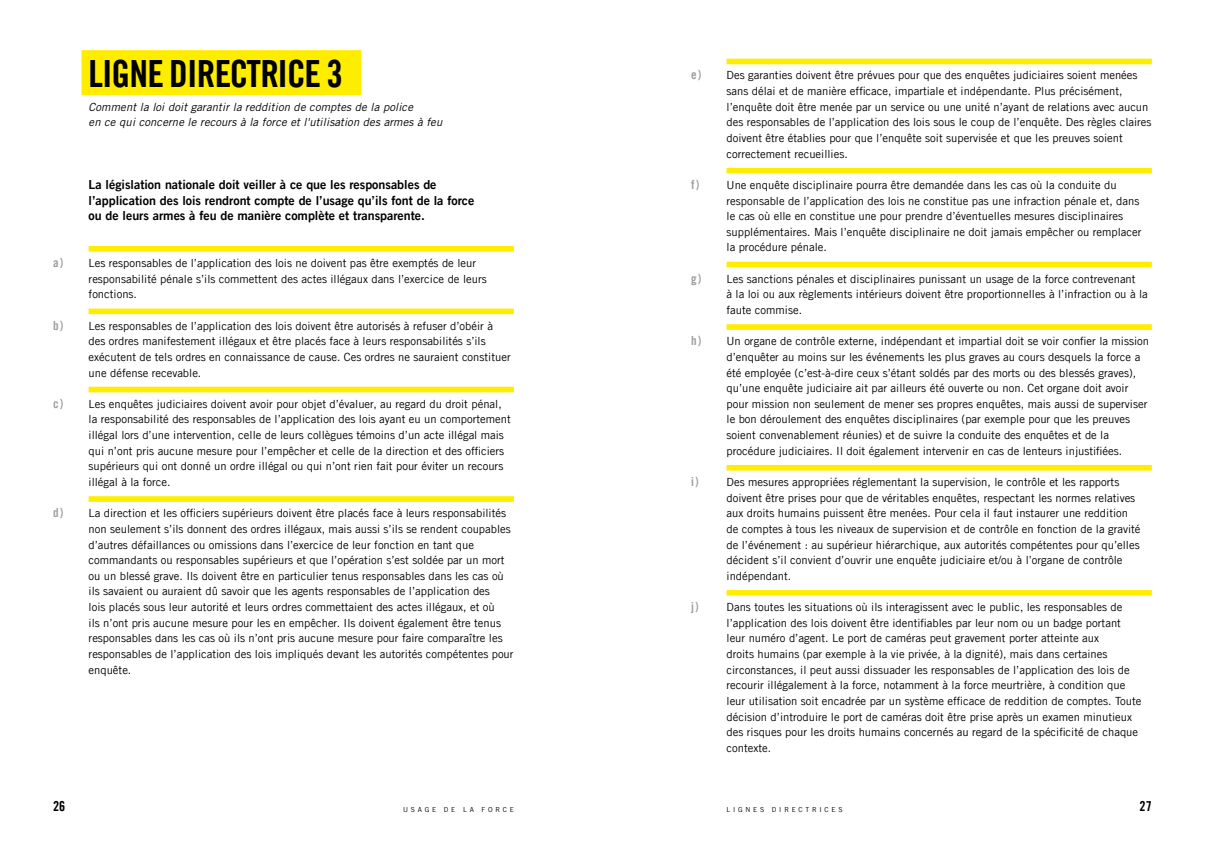
<style>
.page{position:relative;width:1205px;height:851px;background:#fff}
.page>*{position:absolute;margin:0;border:0;box-sizing:border-box;transform-origin:0 0}
.t1{font:37.5px "Amnesty Trade Gothic Bd Cn 20";letter-spacing:-.02em;color:#000}
.t2{font:13.75px "Amnesty Trade Gothic Bd Cn 20";color:#000}
.t3{font:12.5px/15.6px "Amnesty Trade Gothic Bd 2";color:#000}
.t4{font:11.25px/15.6px "Amnesty Trade Gothic";color:#000}
.t5{font:italic 11.25px/15.6px "Amnesty Trade Gothic";letter-spacing:.01em;color:#000}
.t6{font:6.88px "Amnesty Trade Gothic";letter-spacing:.4em;color:#000}
.s1{font-family:"Amnesty Trade Gothic Bd Cn 20";font-size:12.5px;color:#9c9d9d}
</style>
<div class="page">
<div style="left:81px;top:50px;width:280px;height:45px;background:#ffed00"></div>
<div style="left:89px;top:246px;width:425px;height:5px;background:#ffed00"></div>
<div style="left:89px;top:308px;width:425px;height:6px;background:#ffed00"></div>
<div style="left:89px;top:386px;width:425px;height:6px;background:#ffed00"></div>
<div style="left:89px;top:496px;width:425px;height:5px;background:#ffed00"></div>
<div style="left:726px;top:59px;width:426px;height:5px;background:#ffed00"></div>
<div style="left:726px;top:168px;width:426px;height:5px;background:#ffed00"></div>
<div style="left:726px;top:261px;width:426px;height:6px;background:#ffed00"></div>
<div style="left:726px;top:324px;width:426px;height:6px;background:#ffed00"></div>
<div style="left:726px;top:465px;width:426px;height:5px;background:#ffed00"></div>
<div style="left:726px;top:590px;width:426px;height:5px;background:#ffed00"></div>
<h1 class="t1" style="left:89px;top:50px;width:256px">LIGNE DIRECTRICE 3</h1>
<p class="t5" style="left:89px;top:99px;width:355px">Comment la loi doit garantir la reddition de comptes de la police<br>en ce qui concerne le recours à la force et l'utilisation des armes à feu</p>
<p class="t3" style="left:89px;top:176px;width:387px">La législation nationale doit veiller à ce que les responsables de l’application des lois rendront compte de l’usage qu’ils font de la force ou de leurs armes à feu de manière complète et transparente.</p>
<p class="t4" style="left:89px;top:255px;width:400px;text-indent:-35px"><span class="s1">a)</span> Les responsables de l’application des lois ne doivent pas être exemptés de leur responsabilité pénale s’ils commettent des actes illégaux dans l’exercice de leurs fonctions.</p>
<p class="t4" style="left:89px;top:317px;width:424px;text-indent:-35px"><span class="s1">b)</span> Les responsables de l’application des lois doivent être autorisés à refuser d’obéir à des ordres manifestement illégaux et être placés face à leurs responsabilités s’ils exécutent de tels ordres en connaissance de cause. Ces ordres ne sauraient constituer une défense recevable.</p>
<p class="t4" style="left:89px;top:396px;width:424px;text-indent:-35px"><span class="s1">c)</span> Les enquêtes judiciaires doivent avoir pour objet d’évaluer, au regard du droit pénal, la responsabilité des responsables de l’application des lois ayant eu un comportement illégal lors d’une intervention, celle de leurs collègues témoins d’un acte illégal mais qui n’ont pris aucune mesure pour l’empêcher et celle de la direction et des officiers supérieurs qui ont donné un ordre illégal ou qui n’ont rien fait pour éviter un recours illégal à la force.</p>
<p class="t4" style="left:89px;top:505px;width:426px;text-indent:-35px"><span class="s1">d)</span> La direction et les officiers supérieurs doivent être placés face à leurs responsabilités non seulement s’ils donnent des ordres illégaux, mais aussi s’ils se rendent coupables d’autres défaillances ou omissions dans l’exercice de leur fonction en tant que commandants ou responsables supérieurs et que l’opération s’est soldée par un mort ou un blessé grave. Ils doivent être en particulier tenus responsables dans les cas où ils savaient ou auraient dû savoir que les agents responsables de l’application des<br>lois placés sous leur autorité et leurs ordres commettaient des actes illégaux, et où<br>ils n’ont pris aucune mesure pour les en empêcher. Ils doivent également être tenus responsables dans les cas où ils n’ont pris aucune mesure pour faire comparaître les responsables de l’application des lois impliqués devant les autorités compétentes pour enquête.</p>
<p class="t4" style="left:726px;top:67px;width:426px;text-indent:-35px"><span class="s1">e)</span> Des garanties doivent être prévues pour que des enquêtes judiciaires soient menées sans délai et de manière efficace, impartiale et indépendante. Plus précisément, l’enquête doit être menée par un service ou une unité n’ayant de relations avec aucun des responsables de l’application des lois sous le coup de l’enquête. Des règles claires doivent être établies pour que l’enquête soit supervisée et que les preuves soient correctement recueillies.</p>
<p class="t4" style="left:726px;top:177px;width:416px;text-indent:-35px"><span class="s1">f)</span> Une enquête disciplinaire pourra être demandée dans les cas où la conduite du responsable de l’application des lois ne constitue pas une infraction pénale et, dans le cas où elle en constitue une pour prendre d’éventuelles mesures disciplinaires supplémentaires. Mais l’enquête disciplinaire ne doit jamais empêcher ou remplacer la procédure pénale.</p>
<p class="t4" style="left:726px;top:271px;width:423px;text-indent:-35px"><span class="s1">g)</span> Les sanctions pénales et disciplinaires punissant un usage de la force contrevenant<br>à la loi ou aux règlements intérieurs doivent être proportionnelles à l’infraction ou à la faute commise.</p>
<p class="t4" style="left:726px;top:333px;width:424px;text-indent:-35px"><span class="s1">h)</span> Un organe de contrôle externe, indépendant et impartial doit se voir confier la mission d’enquêter au moins sur les événements les plus graves au cours desquels la force a été employée (c’est-à-dire ceux s’étant soldés par des morts ou des blessés graves), qu’une enquête judiciaire ait par ailleurs été ouverte ou non. Cet organe doit avoir pour mission non seulement de mener ses propres enquêtes, mais aussi de superviser le bon déroulement des enquêtes disciplinaires (par exemple pour que les preuves soient convenablement réunies) et de suivre la conduite des enquêtes et de la procédure judiciaires. Il doit également intervenir en cas de lenteurs injustifiées.</p>
<p class="t4" style="left:726px;top:474px;width:415px;text-indent:-35px"><span class="s1">i)</span> Des mesures appropriées réglementant la supervision, le contrôle et les rapports doivent être prises pour que de véritables enquêtes, respectant les normes relatives aux droits humains puissent être menées. Pour cela il faut instaurer une reddition de comptes à tous les niveaux de supervision et de contrôle en fonction de la gravité de l’événement : au supérieur hiérarchique, aux autorités compétentes pour qu’elles décident s’il convient d’ouvrir une enquête judiciaire et/ou à l’organe de contrôle indépendant.</p>
<p class="t4" style="left:726px;top:599px;width:416px;text-indent:-35px"><span class="s1">j)</span> Dans toutes les situations où ils interagissent avec le public, les responsables de l’application des lois doivent être identifiables par leur nom ou un badge portant leur numéro d’agent. Le port de caméras peut gravement porter atteinte aux<br>droits humains (par exemple à la vie privée, à la dignité), mais dans certaines circonstances, il peut aussi dissuader les responsables de l’application des lois de recourir illégalement à la force, notamment à la force meurtrière, à condition que leur utilisation soit encadrée par un système efficace de reddition de comptes. Toute décision d’introduire le port de caméras doit être prise après un examen minutieux des risques pour les droits humains concernés au regard de la spécificité de chaque contexte.</p>
<p class="t2" style="left:53px;top:797px;width:14px">26</p>
<p class="t6" style="left:403px;top:805px;width:112px">USAGE DE LA FORCE</p>
<p class="t6" style="left:726px;top:805px;width:118px">LIGNES DIRECTRICES</p>
<p class="t2" style="left:1139px;top:797px;width:14px">27</p>
</div>
